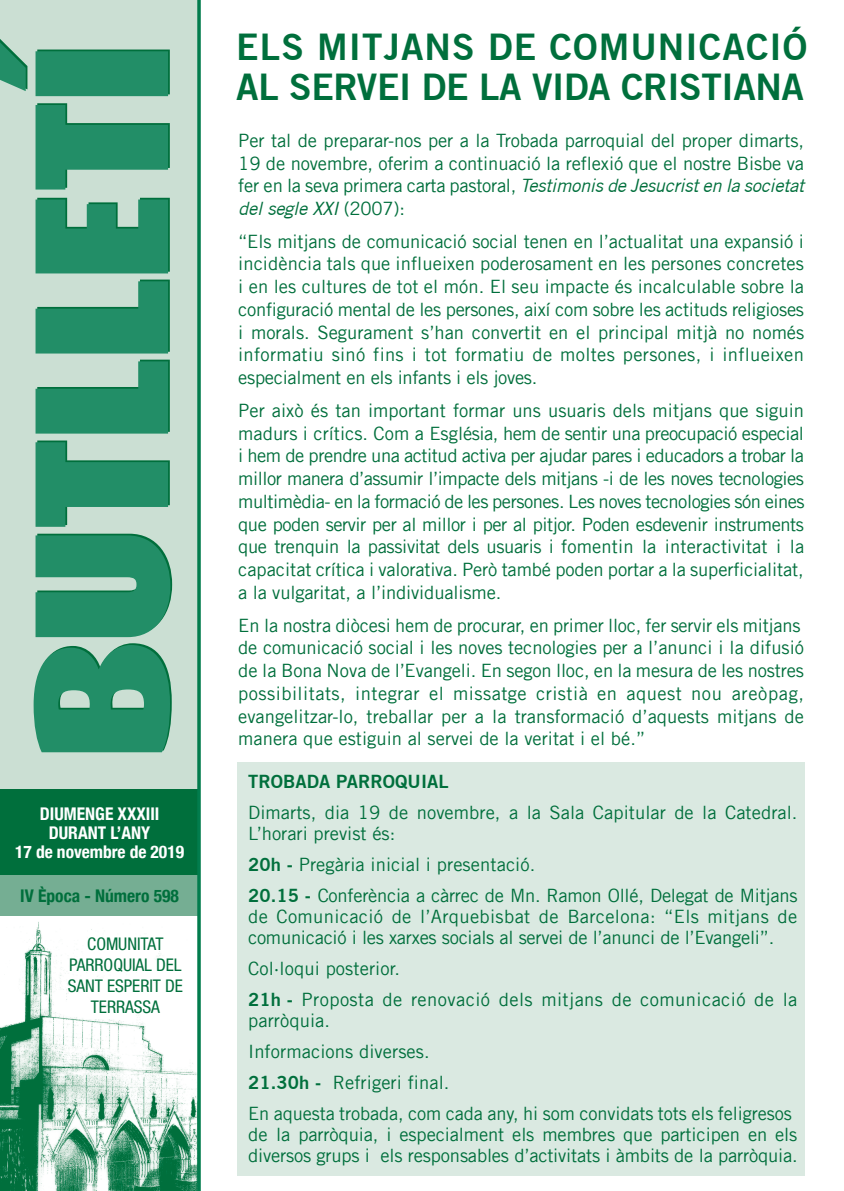
<style>
.page{position:relative;width:844px;height:1191px;background:#fff}
.page>*{position:absolute;margin:0;border:0;box-sizing:border-box;transform-origin:0 0}
.t1{font:700 36.75px/40.2px "Trade Gothic No.2";letter-spacing:.01em;color:#006f3c}
.t2{font:18.38px/22.8px "Trade Gothic LT";letter-spacing:-.005em;color:#006f3c}
.t3{font:18.38px/31px "Trade Gothic LT";letter-spacing:.025em;color:#006f3c}
.t4{font:condensed 17.5px/21px "Helvetica Neue";letter-spacing:-.005em;color:#006f3c;text-align:center}
.t5{font:700 condensed 17.5px/19.2px "Helvetica Neue";color:#fff;text-align:center}
.t6{font:700 condensed 17.5px "Helvetica Neue";color:#006f3c}
.s1{font-family:"Trade Gothic";font-style:italic}
.s2{font-family:"Trade Gothic No.2";font-weight:700}
</style>
<div class="page">
<div style="left:237px;top:762px;width:567px;height:413px;background:#dae9e1"></div>
<img style="left:0;top:922px;width:197px;height:269px">
<div style="left:0;top:0;width:198px;height:795px;background:#cbdfd3"></div>
<div style="left:0;top:839px;width:199px;height:77px;background:#75ae93"></div>
<div style="left:0;top:789px;width:199px;height:86px;background:#006f3c"></div>
<svg style="left:197px;top:0;width:4px;height:1191px;background:#1b895e"></svg>
<svg style="left:34px;top:643px;width:138px;height:109px"></svg>
<svg style="left:36px;top:534px;width:136px;height:103px;background:#3b9976"></svg>
<svg style="left:36px;top:440px;width:134px;height:87px"></svg>
<svg style="left:36px;top:360px;width:134px;height:73px"></svg>
<svg style="left:36px;top:279px;width:134px;height:74px"></svg>
<svg style="left:36px;top:198px;width:134px;height:75px;background:#369772"></svg>
<svg style="left:36px;top:103px;width:134px;height:86px"></svg>
<svg style="left:0;top:39px;width:170px;height:57px"></svg>
<p class="t5" style="left:15px;top:803px;width:170px">DIUMENGE XXXIII<br>DURANT L’ANY<br>17 de novembre de 2019</p>
<p class="t6" style="left:20px;top:885px;width:160px">IV Època - Número 598</p>
<p class="t4" style="left:68px;top:933px;width:116px">COMUNITAT<br>PARROQUIAL DEL<br>SANT ESPERIT DE<br>TERRASSA</p>
<p class="t1" style="left:236px;top:26px;width:572px">ELS MITJANS DE COMUNICACIÓ<br>AL SERVEI DE LA VIDA CRISTIANA</p>
<p class="t2" style="left:238px;top:129px;width:567px;text-align:justify">Per tal de preparar-nos per a la Trobada parroquial del proper dimarts, 19 de novembre, oferim a continuació la reflexió que el nostre Bisbe va fer en la seva primera carta pastoral, <span class="s1">Testimonis de Jesucrist en la societat del segle XXI</span> (2007):</p>
<p class="t2" style="left:238px;top:229px;width:567px;text-align:justify">“Els mitjans de comunicació social tenen en l’actualitat una expansió i incidència tals que influeixen poderosament en les persones concretes i en les cultures de tot el món. El seu impacte és incalculable sobre la configuració mental de les persones, així com sobre les actituds religioses i morals. Segurament s’han convertit en el principal mitjà no només informatiu sinó fins i tot formatiu de moltes persones, i influeixen especialment en els infants i els joves.</p>
<p class="t2" style="left:238px;top:399px;width:568px;text-align:justify">Per això és tan important formar uns usuaris dels mitjans que siguin madurs i crítics. Com a Església, hem de sentir una preocupació especial i hem de prendre una actitud activa per ajudar pares i educadors a trobar la millor manera d’assumir l’impacte dels mitjans -i de les noves tecnologies multimèdia- en la formació de les persones. Les noves tecnologies són eines que poden servir per al millor i per al pitjor. Poden esdevenir instruments que trenquin la passivitat dels usuaris i fomentin la interactivitat i la capacitat crítica i valorativa. Però també poden portar a la superficialitat, a la vulgaritat, a l’individualisme.</p>
<p class="t2" style="left:238px;top:613px;width:567px">En la nostra diòcesi hem de procurar, en primer lloc, fer servir els mitjans de comunicació social i les noves tecnologies per a l’anunci i la difusió de la Bona Nova de l’Evangeli. En segon lloc, en la mesura de les nostres possibilitats, integrar el missatge cristià en aquest nou areòpag, evangelitzar-lo, treballar per a la transformació d’aquests mitjans de manera que estiguin al servei de la veritat i el bé.”</p>
<p class="t2" style="left:248px;top:766px;width:550px;line-height:31px"><span class="s2">TROBADA PARROQUIAL<br></span>Dimarts, dia 19 de novembre, a la Sala Capitular de la Catedral.</p>
<p class="t2" style="left:248px;top:818px;width:550px;line-height:31px">L’horari previst és:<br><span class="s2">20h -</span> Pregària inicial i presentació.<br><span class="s2">20.15 -</span> Conferència a càrrec de Mn. Ramon Ollé, Delegat de Mitjans</p>
<p class="t2" style="left:248px;top:905px;width:550px;line-height:21px">de Comunicació de l’Arquebisbat de Barcelona: “Els mitjans de comunicació i les xarxes socials al servei de l’anunci de l’Evangeli”.</p>
<p class="t3" style="left:248px;top:952px;width:550px">Col·loqui posterior.<br><span class="s2">21h -</span> Proposta de renovació dels mitjans de comunicació de la</p>
<p class="t2" style="left:248px;top:1004px;width:545px;line-height:30.8px">parròquia.<br>Informacions diverses.<br><span class="s2">21.30h -</span> Refrigeri final.<br>En aquesta trobada, com cada any, hi som convidats tots els feligresos</p>
<p class="t2" style="left:248px;top:1123px;width:551px;line-height:21px">de la parròquia, i especialment els membres que participen en els diversos grups i els responsables d’activitats i àmbits de la parròquia.</p>
</div>
